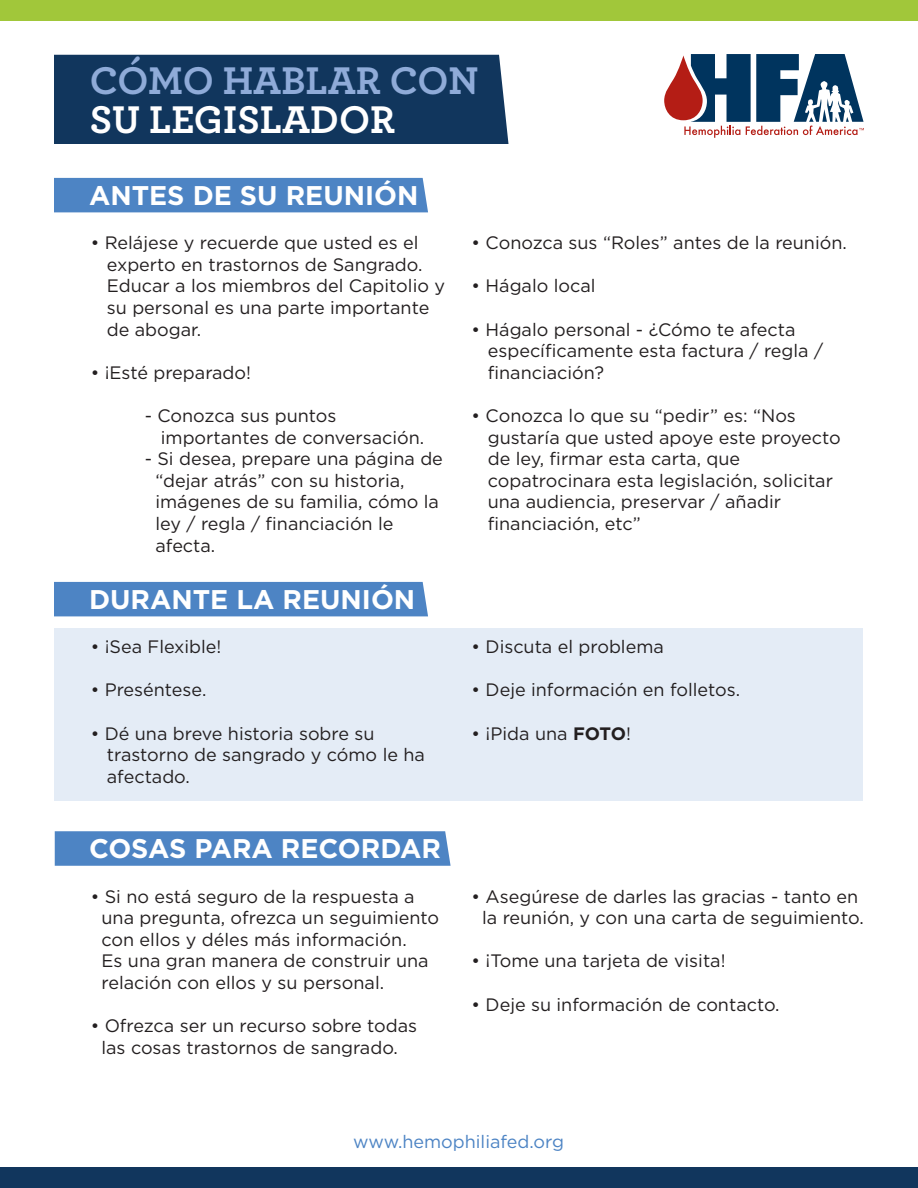
<style>
.page{position:relative;width:918px;height:1188px;background:#fff}
.page>*{position:absolute;margin:0;border:0;box-sizing:border-box;transform-origin:0 0}
.t1{font:700 40.5px "Archer";color:#8fabd8}
.t2{font:700 40.5px "Archer";color:#fff}
.t3{font:700 27px "Gotham";color:#fff}
.t4{font:18px/21.6px "Gotham";color:#231f20}
.t5{font:18px "Gotham";color:#4d84c4}
.s1{font-weight:700}
</style>
<div class="page">
<div style="left:55px;top:628px;width:808px;height:173px;background:#e4ecf6"></div>
<div style="left:54px;top:55px;width:454px;height:89px;background:#11365d"></div>
<div style="left:1px;top:1px;width:917px;height:20px;background:#a1c73a"></div>
<div style="left:0;top:1168px;width:918px;height:20px;background:#11365d"></div>
<svg style="left:664px;top:54px;width:200px;height:84px"></svg>
<div style="left:54px;top:178px;width:374px;height:34px;background:#4d84c4"></div>
<div style="left:54px;top:582px;width:374px;height:34px;background:#4d84c4"></div>
<div style="left:55px;top:831px;width:396px;height:35px;background:#4d84c4"></div>
<p class="t1" style="left:90px;top:48px;width:390px">CÓMO HABLAR CON</p>
<p class="t2" style="left:90px;top:88px;width:307px">SU LEGISLADOR</p>
<p class="t3" style="left:89px;top:177px;width:331px">ANTES DE SU REUNIÓN</p>
<p class="t4" style="left:91px;top:232px;width:329px">• Relájese y recuerde que usted es el</p>
<p class="t4" style="left:107px;top:253px;width:317px">experto en trastornos de Sangrado.</p>
<p class="t4" style="left:107px;top:275px;width:340px">Educar a los miembros del Capitolio y</p>
<p class="t4" style="left:107px;top:297px;width:324px">su personal es una parte importante de abogar.</p>
<p class="t4" style="left:91px;top:361px;width:162px">• ¡Esté preparado!</p>
<p class="t4" style="left:145px;top:405px;width:193px">- Conozca sus puntos</p>
<p class="t4" style="left:161px;top:426px;width:265px">importantes de conversación.</p>
<p class="t4" style="left:145px;top:448px;width:300px">- Si desea, prepare una página de</p>
<p class="t4" style="left:155px;top:469px;width:251px">“dejar atrás” con su historia,</p>
<p class="t4" style="left:155px;top:491px;width:285px">imágenes de su familia, cómo la</p>
<p class="t4" style="left:155px;top:513px;width:240px">ley / regla / financiación le</p>
<p class="t4" style="left:155px;top:534px;width:61px">afecta.</p>
<p class="t3" style="left:89px;top:581px;width:328px">DURANTE LA REUNIÓN</p>
<p class="t4" style="left:91px;top:636px;width:132px">• ¡Sea Flexible!</p>
<p class="t4" style="left:91px;top:679px;width:117px">• Preséntese.</p>
<p class="t4" style="left:91px;top:722px;width:285px">• Dé una breve historia sobre su</p>
<p class="t4" style="left:107px;top:744px;width:320px">trastorno de sangrado y cómo le ha</p>
<p class="t4" style="left:107px;top:765px;width:85px">afectado.</p>
<p class="t3" style="left:89px;top:831px;width:354px">COSAS PARA RECORDAR</p>
<p class="t4" style="left:91px;top:885px;width:325px">• Si no está seguro de la respuesta a</p>
<p class="t4" style="left:101px;top:907px;width:339px">una pregunta, ofrezca un seguimiento</p>
<p class="t4" style="left:101px;top:928px;width:307px">con ellos y déles más información.</p>
<p class="t4" style="left:101px;top:950px;width:329px">Es una gran manera de construir una</p>
<p class="t4" style="left:101px;top:971px;width:284px">relación con ellos y su personal.</p>
<p class="t4" style="left:91px;top:1015px;width:328px">• Ofrezca ser un recurso sobre todas</p>
<p class="t4" style="left:101px;top:1036px;width:298px">las cosas trastornos de sangrado.</p>
<p class="t4" style="left:472px;top:232px;width:377px">• Conozca sus “Roles” antes de la reunión.</p>
<p class="t4" style="left:472px;top:275px;width:126px">• Hágalo local</p>
<p class="t4" style="left:472px;top:318px;width:325px">• Hágalo personal - ¿Cómo te afecta</p>
<p class="t4" style="left:488px;top:340px;width:337px">específicamente esta factura / regla /</p>
<p class="t4" style="left:488px;top:361px;width:118px">financiación?</p>
<p class="t4" style="left:472px;top:405px;width:326px">• Conozca lo que su “pedir” es: “Nos</p>
<p class="t4" style="left:488px;top:426px;width:355px">gustaría que usted apoye este proyecto</p>
<p class="t4" style="left:488px;top:448px;width:254px">de ley, firmar esta carta, que</p>
<p class="t4" style="left:488px;top:469px;width:347px">copatrocinara esta legislación, solicitar</p>
<p class="t4" style="left:488px;top:491px;width:295px">una audiencia, preservar / añadir</p>
<p class="t4" style="left:488px;top:513px;width:155px">financiación, etc”</p>
<p class="t4" style="left:472px;top:636px;width:194px">• Discuta el problema</p>
<p class="t4" style="left:472px;top:679px;width:270px">• Deje información en folletos.</p>
<p class="t4" style="left:472px;top:722px;width:161px">• ¡Pida una <span class="s1">FOTO</span>!</p>
<p class="t4" style="left:472px;top:885px;width:388px">• Asegúrese de darles las gracias - tanto en</p>
<p class="t4" style="left:482px;top:907px;width:383px">la reunión, y con una carta de seguimiento.</p>
<p class="t4" style="left:472px;top:950px;width:255px">• ¡Tome una tarjeta de visita!</p>
<p class="t4" style="left:472px;top:993px;width:310px">• Deje su información de contacto.</p>
<p class="t5" style="left:353px;top:1131px;width:212px">www.hemophiliafed.org</p>
</div>
